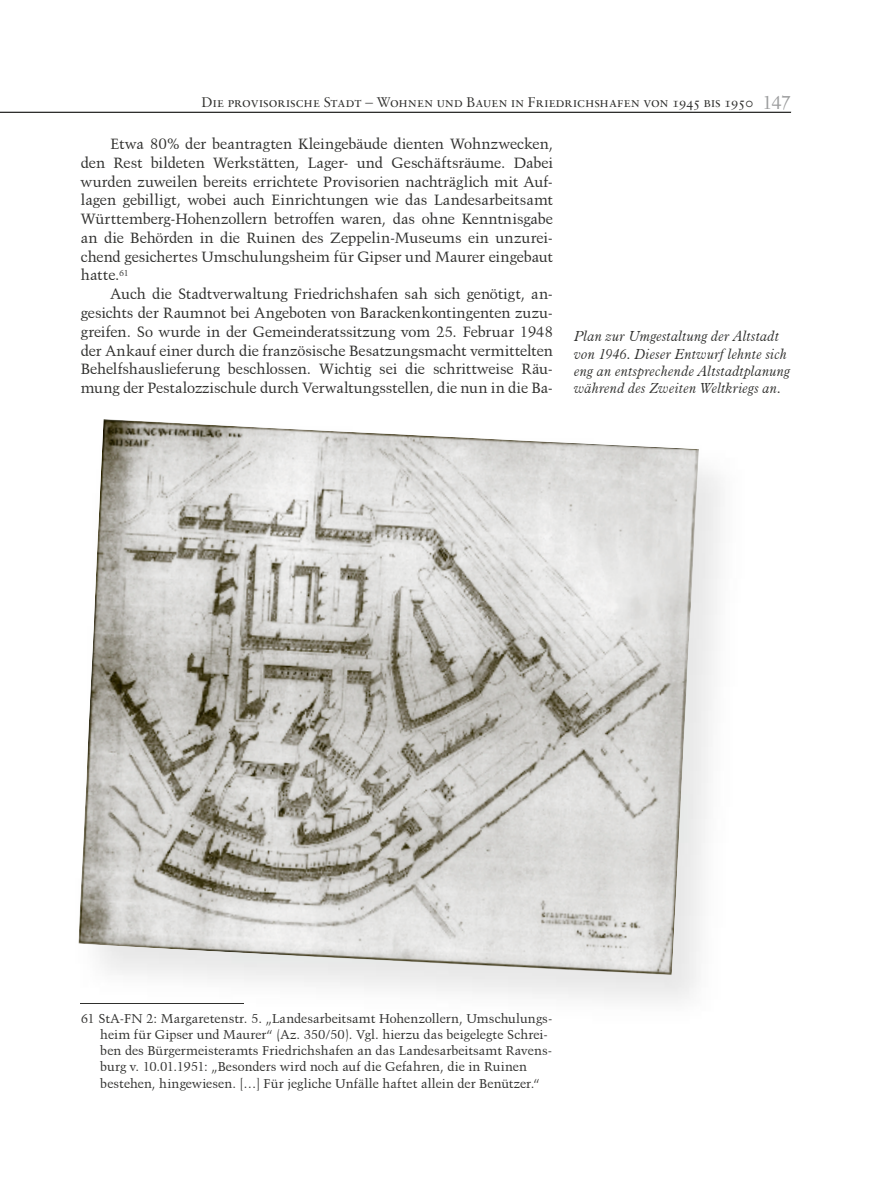
<style>
.page{position:relative;width:872px;height:1191px;background:#fff}
.page>*{position:absolute;margin:0;border:0;box-sizing:border-box;transform-origin:0 0}
.t1{font:15px/18.8px "Kuenstler 480 BT";letter-spacing:.005em;color:#2f2f2d;text-align:justify}
.t2{font:15px "Sabon MT Regular SC";letter-spacing:.01em;color:#2f2f2d}
.t3{font:italic 300 14.25px/17.2px "Aldine 721 BT";letter-spacing:.01em;color:#2f2f2d}
.t4{font:12.9px/16.2px "Kuenstler 480 BT";letter-spacing:.01em;color:#2f2f2d}
.s1{font-family:"Kuenstler 480 BT";font-size:18.75px;color:#9b9c9d}
</style>
<div class="page">
<hr style="left:0;top:112px;width:791px;height:1px;background:#2f2f2d">
<img style="left:80px;top:469px;width:641px;height:535px">
<img style="left:78px;top:419px;width:621px;height:556px">
<hr style="left:81px;top:1003px;width:163px;height:1px;background:#2f2f2d">
<p class="t2" style="left:201px;top:93px;width:591px">Die provisorische Stadt – Wohnen und Bauen in Friedrichshafen von 1945 bis 1950 <span class="s1">147</span></p>
<p class="t1" style="left:81px;top:134px;width:474px;text-indent:30px">Etwa 80% der beantragten Kleingebäude dienten Wohnzwecken, den Rest bildeten Werkstätten, Lager- und Geschäftsräume. Dabei wurden zuweilen bereits errichtete Provisorien nachträglich mit Auf&shy;lagen gebilligt, wobei auch Einrichtungen wie das Landesarbeitsamt Württemberg-Hohenzollern betroffen waren, das ohne Kenntnisgabe an die Behörden in die Ruinen des Zeppelin-Museums ein unzurei&shy;chend gesichertes Umschulungsheim für Gipser und Maurer eingebaut hatte.<sup>61</sup></p>
<p class="t1" style="left:81px;top:284px;width:474px;text-indent:30px">Auch die Stadtverwaltung Friedrichshafen sah sich genötigt, an&shy;gesichts der Raumnot bei Angeboten von Barackenkontingenten zuzu&shy;greifen. So wurde in der Gemeinderatssitzung vom 25. Februar 1948 der Ankauf einer durch die französische Besatzungsmacht vermittelten Behelfshauslieferung beschlossen. Wichtig sei die schrittweise Räu&shy;mung der Pestalozzischule durch Verwaltungsstellen, die nun in die Ba-</p>
<p class="t3" style="left:574px;top:327px;width:218px">Plan zur Umgestaltung der Altstadt von 1946. Dieser Entwurf lehnte sich eng an entsprechende Altstadtplanung während des Zweiten Weltkriegs an.</p>
<p class="t4" style="left:100px;top:1010px;width:453px;text-indent:-19px">61 StA-FN 2: Margaretenstr. 5. „Landesarbeitsamt Hohenzollern, Umschulungs&shy;heim für Gipser und Maurer“ (Az. 350/50). Vgl. hierzu das beigelegte Schrei&shy;ben des Bürgermeisteramts Friedrichshafen an das Landesarbeitsamt Ravens&shy;burg v. 10.01.1951: „Besonders wird noch auf die Gefahren, die in Ruinen bestehen, hingewiesen. […] Für jegliche Unfälle haftet allein der Benützer.“</p>
</div>
